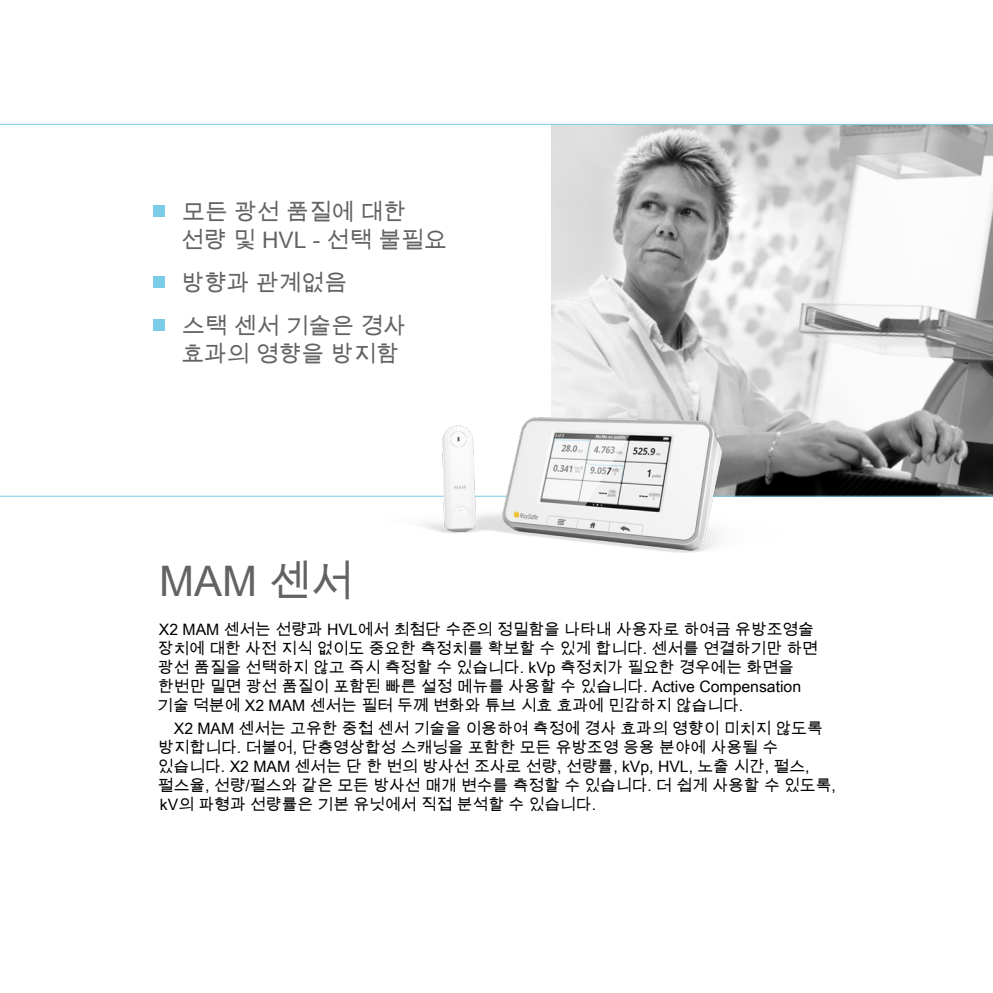
<style>
.page{position:relative;width:993px;height:993px;background:#fff}
.page>*{position:absolute;margin:0;border:0;box-sizing:border-box;transform-origin:0 0}
.Heading{font:42px "Arial Unicode MS";color:#646363}
.t1{font:22.75px/28px "Arial Unicode MS";color:#646363}
.Bodytext_-_Arial_Uni{font:15.75px/18.9px "Arial Unicode MS";color:#000}
.s1{font-family:"Georgia Pro";font-weight:300;font-stretch:condensed;font-size:52.5px;color:#7bcce7}
</style>
<div class="page">
<img style="left:551px;top:125px;width:441px;height:370px">
<hr style="left:0;top:495px;width:992px;height:1px;background:#7bcce7">
<hr style="left:0;top:124px;width:992px;height:1px;background:#7bcce7">
<img style="left:373px;top:372px;width:553px;height:181px">
<p class="t1" style="left:181px;top:197px;width:267px;text-indent:-32px"><span class="s1">▪</span> 모든 광선 품질에 대한 선량 및 HVL - 선택 불필요</p>
<p class="t1" style="left:149px;top:268px;width:199px"><span class="s1">▪</span> 방향과 관계없음</p>
<p class="t1" style="left:181px;top:311px;width:226px;text-indent:-32px"><span class="s1">▪</span> 스택 센서 기술은 경사 효과의 영향을 방지함</p>
<p class="Heading" style="left:159px;top:550px;width:195px">MAM 센서</p>
<p class="Bodytext_-_Arial_Uni" style="left:157px;top:619px;width:662px">X2 MAM 센서는 선량과 HVL에서 최첨단 수준의 정밀함을 나타내 사용자로 하여금 유방조영술 장치에 대한 사전 지식 없이도 중요한 측정치를 확보할 수 있게 합니다. 센서를 연결하기만 하면 광선 품질을 선택하지 않고 즉시 측정할 수 있습니다. kVp 측정치가 필요한 경우에는 화면을 한번만 밀면 광선 품질이 포함된 빠른 설정 메뉴를 사용할 수 있습니다. Active Compensation 기술 덕분에 X2 MAM 센서는 필터 두께 변화와 튜브 시효 효과에 민감하지 않습니다.</p>
<p class="Bodytext_-_Arial_Uni" style="left:158px;top:718px;width:679px;text-indent:16px">X2 MAM 센서는 고유한 중첩 센서 기술을 이용하여 측정에 경사 효과의 영향이 미치지 않도록 방지합니다. 더불어, 단층영상합성 스캐닝을 포함한 모든 유방조영 응용 분야에 사용될 수 있습니다. X2 MAM 센서는 단 한 번의 방사선 조사로 선량, 선량률, kVp, HVL, 노출 시간, 펄스, 펄스율, 선량/펄스와 같은 모든 방사선 매개 변수를 측정할 수 있습니다. 더 쉽게 사용할 수 있도록, kV의 파형과 선량률은 기본 유닛에서 직접 분석할 수 있습니다.</p>
</div>
